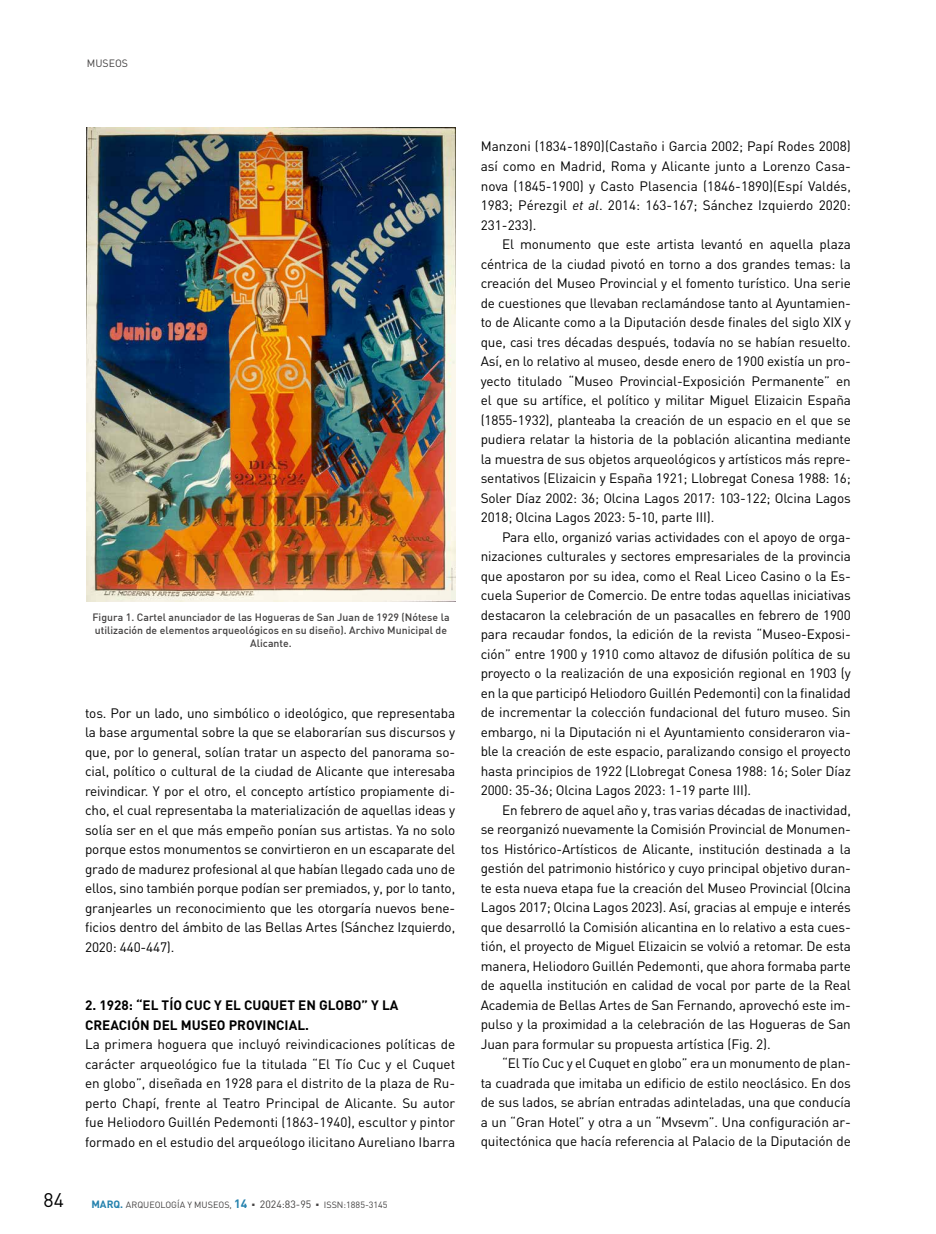
<style>
.page{position:relative;width:936px;height:1234px;background:#fff}
.page>*{position:absolute;margin:0;border:0;box-sizing:border-box;transform-origin:0 0}
.t1{font:19.5px "DIN";color:#000}
.t2{font:13.5px/19.5px "DIN";letter-spacing:-.01em;color:#000;text-align:justify}
.t3{font:700 13.5px/19.5px "DIN";color:#000}
.t4{font:500 10.5px/12.6px "DIN";color:#434141;text-align:center}
.t5{font:10.5px "DIN";color:#434141}
.t6{font:9px "DIN";color:#434141}
.s1{font-weight:700;font-size:10.5px;color:#2582ae}
.s2{font-weight:700;font-size:12px;color:#2582ae}
.s3{font-size:10.5px}
.s4{font-style:italic}
</style>
<div class="page">
<img style="left:87px;top:128px;width:368px;height:473px">
<p class="t5" style="left:87px;top:57px;width:43px">MUSEOS</p>
<p class="t4" style="left:92px;top:611px;width:358px">Figura 1. Cartel anunciador de las Hogueras de San Juan de 1929 (Nótese la utilización de elementos arqueológicos en su diseño). Archivo Municipal de<br>Alicante.</p>
<p class="t2" style="left:85px;top:702px;width:371px">tos. Por un lado, uno simbólico o ideológico, que representaba la base argumental sobre la que se elaborarían sus discursos y que, por lo general, solían tratar un aspecto del panorama so&shy;cial, político o cultural de la ciudad de Alicante que interesaba reivindicar. Y por el otro, el concepto artístico propiamente di&shy;cho, el cual representaba la materialización de aquellas ideas y solía ser en el que más empeño ponían sus artistas. Ya no solo porque estos monumentos se convirtieron en un escaparate del grado de madurez profesional al que habían llegado cada uno de ellos, sino también porque podían ser premiados, y, por lo tanto, granjearles un reconocimiento que les otorgaría nuevos bene&shy;ficios dentro del ámbito de las Bellas Artes (Sánchez Izquierdo, 2020: 440-447).</p>
<p class="t3" style="left:85px;top:994px;width:315px">2. 1928: “EL TÍO CUC Y EL CUQUET EN GLOBO” Y LA<br>CREACIÓN DEL MUSEO PROVINCIAL.</p>
<p class="t2" style="left:85px;top:1034px;width:371px">La primera hoguera que incluyó reivindicaciones políticas de carácter arqueológico fue la titulada “El Tío Cuc y el Cuquet en globo”, diseñada en 1928 para el distrito de la plaza de Ru&shy;perto Chapí, frente al Teatro Principal de Alicante. Su autor fue Heliodoro Guillén Pedemonti (1863-1940), escultor y pintor formado en el estudio del arqueólogo ilicitano Aureliano Ibarra</p>
<h1 class="t1" style="left:44px;top:1187px;width:22px">84</h1>
<p class="t6" style="left:91px;top:1199px;width:298px"><span class="s1">MARQ.</span> ARQUEOLOGÍA Y MUSEOS, <span class="s2">14</span> ○ <span class="s3">2024:83-95</span> ○ ISSN:1885-3145</p>
<p class="t2" style="left:480px;top:137px;width:371px">Manzoni (1834-1890)(Castaño i Garcia 2002; Papí Rodes 2008) así como en Madrid, Roma y Alicante junto a Lorenzo Casa&shy;nova (1845-1900) y Casto Plasencia (1846-1890)(Espí Valdés, 1983; Pérezgil <span class="s4">et al</span>. 2014: 163-167; Sánchez Izquierdo 2020:<br>231-233).</p>
<p class="t2" style="left:480px;top:234px;width:371px;text-indent:21px">El monumento que este artista levantó en aquella plaza céntrica de la ciudad pivotó en torno a dos grandes temas: la creación del Museo Provincial y el fomento turístico. Una serie de cuestiones que llevaban reclamándose tanto al Ayuntamien&shy;to de Alicante como a la Diputación desde finales del siglo XIX y que, casi tres décadas después, todavía no se habían resuelto.<br>Así, en lo relativo al museo, desde enero de 1900 existía un pro&shy;yecto titulado “Museo Provincial-Exposición Permanente” en el que su artífice, el político y militar Miguel Elizaicin España (1855-1932), planteaba la creación de un espacio en el que se pudiera relatar la historia de la población alicantina mediante la muestra de sus objetos arqueológicos y artísticos más repre&shy;sentativos (Elizaicin y España 1921; Llobregat Conesa 1988: 16; Soler Díaz 2002: 36; Olcina Lagos 2017: 103-122; Olcina Lagos 2018; Olcina Lagos 2023: 5-10, parte III).</p>
<p class="t2" style="left:480px;top:526px;width:371px;text-indent:21px">Para ello, organizó varias actividades con el apoyo de orga&shy;nizaciones culturales y sectores empresariales de la provincia que apostaron por su idea, como el Real Liceo Casino o la Es&shy;cuela Superior de Comercio. De entre todas aquellas iniciativas destacaron la celebración de un pasacalles en febrero de 1900 para recaudar fondos, la edición de la revista “Museo-Exposi&shy;ción” entre 1900 y 1910 como altavoz de difusión política de su proyecto o la realización de una exposición regional en 1903 (y en la que participó Heliodoro Guillén Pedemonti) con la finalidad de incrementar la colección fundacional del futuro museo. Sin embargo, ni la Diputación ni el Ayuntamiento consideraron via&shy;ble la creación de este espacio, paralizando consigo el proyecto hasta principios de 1922 (Llobregat Conesa 1988: 16; Soler Díaz 2000: 35-36; Olcina Lagos 2023: 1-19 parte III).</p>
<p class="t2" style="left:480px;top:799px;width:371px;text-indent:21px">En febrero de aquel año y, tras varias décadas de inactividad, se reorganizó nuevamente la Comisión Provincial de Monumen&shy;tos Histórico-Artísticos de Alicante, institución destinada a la gestión del patrimonio histórico y cuyo principal objetivo duran&shy;te esta nueva etapa fue la creación del Museo Provincial (Olcina Lagos 2017; Olcina Lagos 2023). Así, gracias al empuje e interés que desarrolló la Comisión alicantina en lo relativo a esta cues&shy;tión, el proyecto de Miguel Elizaicin se volvió a retomar. De esta manera, Heliodoro Guillén Pedemonti, que ahora formaba parte de aquella institución en calidad de vocal por parte de la Real Academia de Bellas Artes de San Fernando, aprovechó este im&shy;pulso y la proximidad a la celebración de las Hogueras de San Juan para formular su propuesta artística (Fig. 2).</p>
<p class="t2" style="left:480px;top:1053px;width:371px;text-indent:21px">“El Tío Cuc y el Cuquet en globo” era un monumento de plan&shy;ta cuadrada que imitaba un edificio de estilo neoclásico. En dos de sus lados, se abrían entradas adinteladas, una que conducía a un “Gran Hotel” y otra a un “Mvsevm”. Una configuración ar&shy;quitectónica que hacía referencia al Palacio de la Diputación de</p>
</div>
